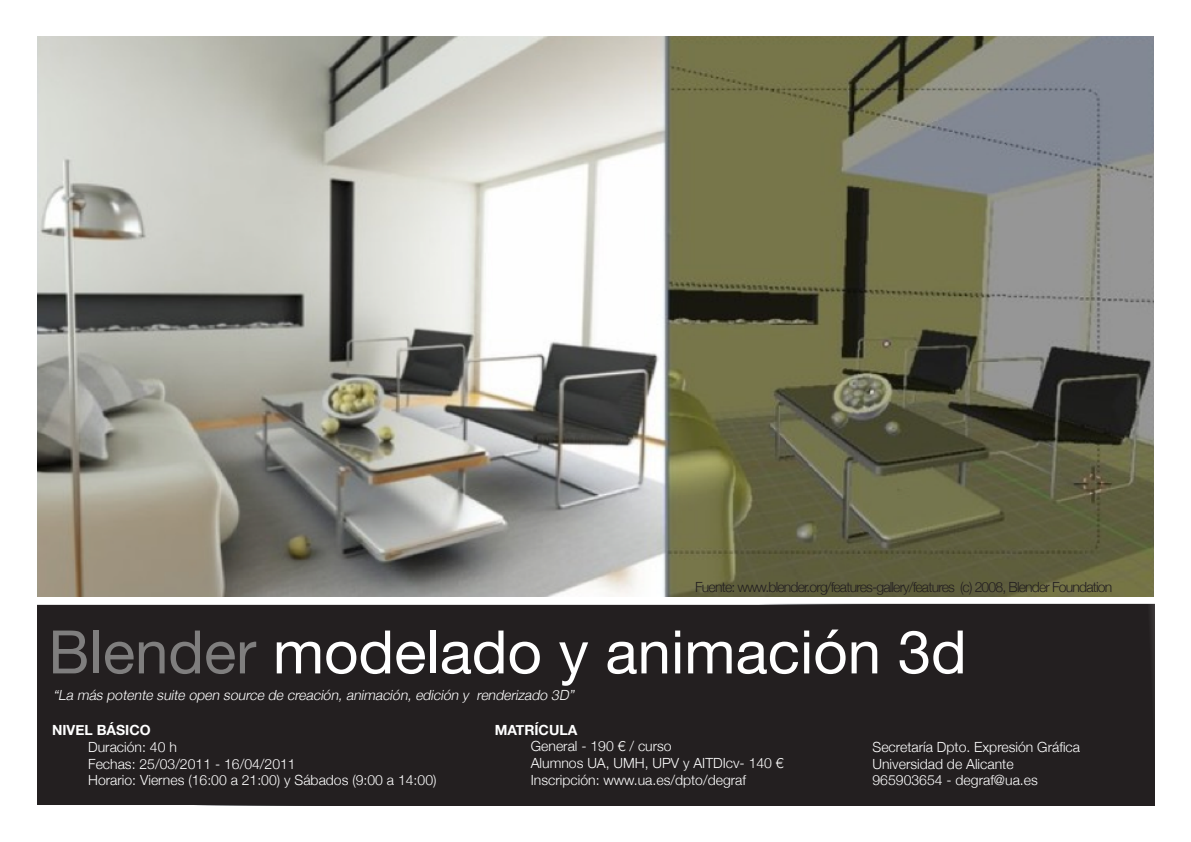
<style>
.page{position:relative;width:1191px;height:842px;background:#fff}
.page>*{position:absolute;margin:0;border:0;box-sizing:border-box;transform-origin:0 0}
.t1{font:60px "Helvetica Neue";color:#fff}
.t2{font:300 14px "Helvetica Neue";color:#fff}
.t3{font:300 14px "Helvetica Neue";letter-spacing:-.06em;color:#231f20}
.t4{font:italic 300 14px "Helvetica Neue";color:#fff}
.t5{font:700 14px "Helvetica Neue";color:#fff}
.s1{color:#7f7e7e}
</style>
<div class="page">
<div style="left:36px;top:604px;width:1118px;height:201px;background:#231f20"></div>
<div style="left:36px;top:604px;width:1119px;height:202px;border:1px solid #fff"></div>
<img style="left:37px;top:36px;width:1117px;height:561px">
<p class="t3" style="left:695px;top:578px;width:418px">Fuente: www.blender.org/features-gallery/features (c) 2008, Blender Foundation</p>
<p class="t1" style="left:48px;top:616px;width:920px"><span class="s1">Blender</span> modelado y animación 3d</p>
<p class="t4" style="left:53px;top:686px;width:525px">“La más potente suite open source de creación, animación, edición y renderizado 3D”</p>
<p class="t5" style="left:52px;top:721px;width:100px">NIVEL BÁSICO</p>
<p class="t2" style="left:88px;top:738px;width:90px">Duración: 40 h</p>
<p class="t2" style="left:88px;top:755px;width:209px">Fechas: 25/03/2011 - 16/04/2011</p>
<p class="t2" style="left:88px;top:772px;width:350px">Horario: Viernes (16:00 a 21:00) y Sábados (9:00 a 14:00)</p>
<p class="t5" style="left:495px;top:721px;width:84px">MATRÍCULA</p>
<p class="t2" style="left:531px;top:738px;width:142px">General - 190 € / curso</p>
<p class="t2" style="left:531px;top:755px;width:254px">Alumnos UA, UMH, UPV y AITDIcv- 140 €</p>
<p class="t2" style="left:531px;top:771px;width:217px">Inscripción: www.ua.es/dpto/degraf</p>
<p class="t2" style="left:872px;top:738px;width:209px">Secretaría Dpto. Expresión Gráfica</p>
<p class="t2" style="left:872px;top:755px;width:143px">Universidad de Alicante</p>
<p class="t2" style="left:872px;top:772px;width:167px">965903654 - degraf@ua.es</p>
</div>
